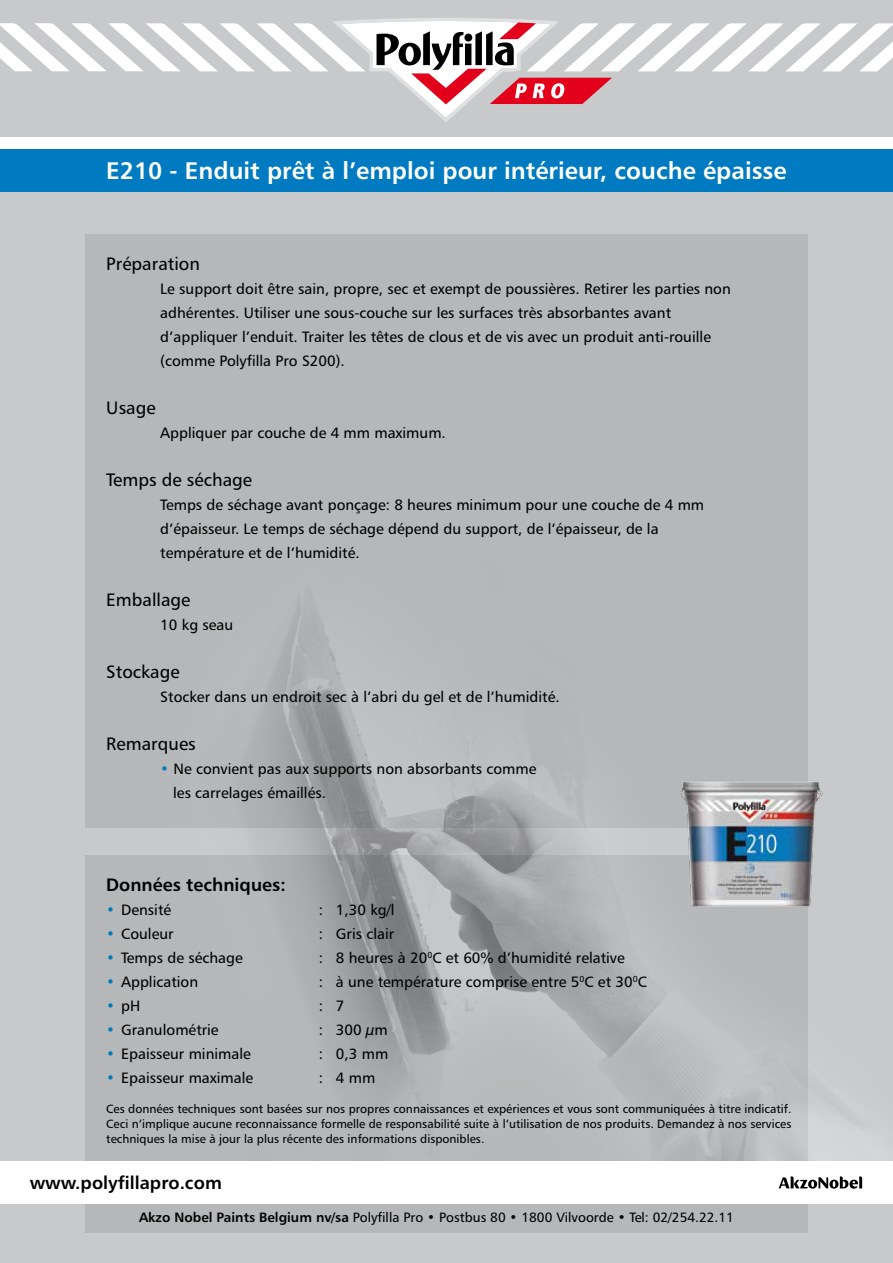
<style>
.page{position:relative;width:893px;height:1263px;background:#fff}
.page>*{position:absolute;margin:0;border:0;box-sizing:border-box;transform-origin:0 0}
.t1{font:24px "Humanist 777 BT Bold B";color:#fff}
.t2{font:18px "Humanist 777 BT Roman B";color:#000}
.t3{font:18px "Humanist 777 BT Bold B";color:#000}
.t4{font:15px/24px "Humanist 777 BT Roman B";color:#000}
.t5{font:13.5px "Humanist 777 BT Roman B";color:#000}
.t6{font:12px/15px "Humanist 777 BT Roman B";color:#000;text-align:justify}
.s1{color:#007ac0}
.s2{font-family:"Humanist 777 BT Bold B"}
</style>
<div class="page">
<div style="left:0;top:175px;width:893px;height:1088px;background:#c8c9ca"></div>
<div style="left:85px;top:234px;width:723px;height:593px;background:#b5b7b8"></div>
<div style="left:0;top:149px;width:893px;height:42px;background:#007ac0"></div>
<div style="left:85px;top:855px;width:723px;height:378px;background:#b5b7b8"></div>
<img style="left:85px;top:608px;width:808px;height:553px">
<div style="left:0;top:1161px;width:893px;height:42px;background:#fff"></div>
<div style="left:0;top:0;width:893px;height:136px;background:#c8c9ca"></div>
<svg style="left:0;top:18px;width:893px;height:104px"></svg>
<svg style="left:779px;top:1176px;width:83px;height:12px"></svg>
<img style="left:657px;top:759px;width:171px;height:164px">
<h1 class="t1" style="left:106px;top:155px;width:682px">E210 - Enduit prêt à l’emploi pour intérieur, couche épaisse</h1>
<p class="t2" style="left:106px;top:252px;width:95px">Préparation</p>
<p class="t4" style="left:160px;top:276px;width:572px">Le support doit être sain, propre, sec et exempt de poussières. Retirer les parties non adhérentes. Utiliser une sous-couche sur les surfaces très absorbantes avant d’appliquer l’enduit. Traiter les têtes de clous et de vis avec un produit anti-rouille (comme Polyfilla Pro S200).</p>
<p class="t2" style="left:106px;top:396px;width:51px">Usage</p>
<p class="t4" style="left:160px;top:420px;width:287px">Appliquer par couche de 4 mm maximum.</p>
<p class="t2" style="left:106px;top:468px;width:147px">Temps de séchage</p>
<p class="t4" style="left:160px;top:492px;width:545px">Temps de séchage avant ponçage: 8 heures minimum pour une couche de 4 mm d’épaisseur. Le temps de séchage dépend du support, de l’épaisseur, de la température et de l’humidité.</p>
<p class="t2" style="left:106px;top:588px;width:86px">Emballage</p>
<p class="t4" style="left:160px;top:612px;width:74px">10 kg seau</p>
<p class="t2" style="left:106px;top:660px;width:75px">Stockage</p>
<p class="t4" style="left:160px;top:684px;width:401px">Stocker dans un endroit sec à l’abri du gel et de l’humidité.</p>
<p class="t2" style="left:106px;top:732px;width:91px">Remarques</p>
<p class="t4" style="left:173px;top:756px;width:365px;text-indent:-13px"><span class="s1">•</span> Ne convient pas aux supports non absorbants comme les carrelages émaillés.</p>
<p class="t3" style="left:106px;top:873px;width:181px">Données techniques:</p>
<p class="t4" style="left:106px;top:897px;width:66px"><span class="s1">•</span> Densité</p>
<p class="t4" style="left:319px;top:897px;width:77px">: 1,30 kg/l</p>
<p class="t4" style="left:106px;top:921px;width:69px"><span class="s1">•</span> Couleur</p>
<p class="t4" style="left:319px;top:921px;width:77px">: Gris clair</p>
<p class="t4" style="left:106px;top:945px;width:138px"><span class="s1">•</span> Temps de séchage</p>
<p class="t4" style="left:319px;top:945px;width:307px">: 8 heures à 20<sup>0</sup>C et 60% d’humidité relative</p>
<p class="t4" style="left:106px;top:969px;width:93px"><span class="s1">•</span> Application</p>
<p class="t4" style="left:319px;top:969px;width:329px">: à une température comprise entre 5<sup>0</sup>C et 30<sup>0</sup>C</p>
<p class="t4" style="left:106px;top:993px;width:36px"><span class="s1">•</span> pH</p>
<p class="t4" style="left:319px;top:993px;width:27px">: 7</p>
<p class="t4" style="left:106px;top:1017px;width:114px"><span class="s1">•</span> Granulométrie</p>
<p class="t4" style="left:319px;top:1017px;width:70px">: 300 µm</p>
<p class="t4" style="left:106px;top:1041px;width:146px"><span class="s1">•</span> Epaisseur minimale</p>
<p class="t4" style="left:319px;top:1041px;width:71px">: 0,3 mm</p>
<p class="t4" style="left:106px;top:1065px;width:148px"><span class="s1">•</span> Epaisseur maximale</p>
<p class="t4" style="left:319px;top:1065px;width:58px">: 4 mm</p>
<p class="t6" style="left:106px;top:1101px;width:687px">Ces données techniques sont basées sur nos propres connaissances et expériences et vous sont communiquées à titre indicatif.<br>Ceci n’implique aucune reconnaissance formelle de responsabilité suite à l’utilisation de nos produits. Demandez à nos services techniques la mise à jour la plus récente des informations disponibles.</p>
<p class="t3" style="left:30px;top:1172px;width:194px">www.polyfillapro.com</p>
<p class="t5" style="left:139px;top:1209px;width:596px"><span class="s2">Akzo Nobel Paints Belgium nv/sa</span> Polyfilla Pro • Postbus 80 • 1800 Vilvoorde • Tel: 02/254.22.11</p>
</div>
